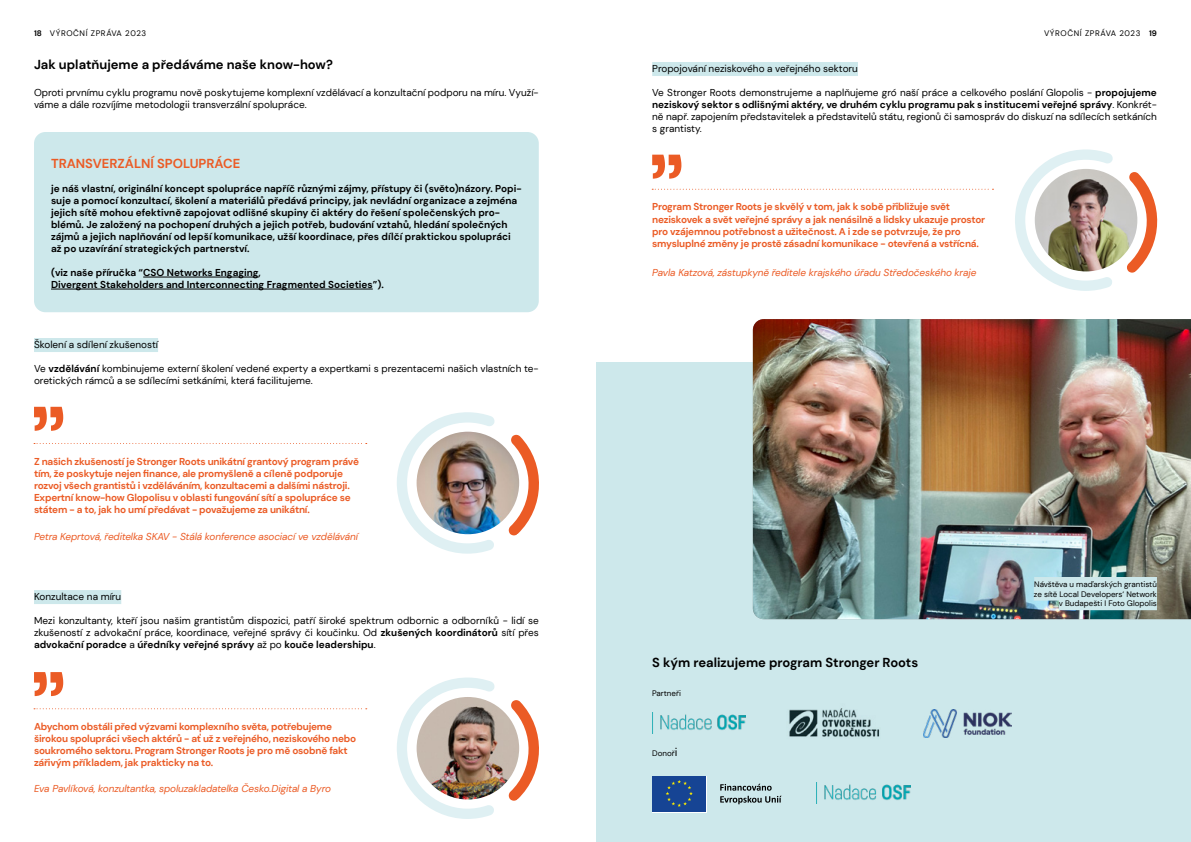
<style>
.page{position:relative;width:1191px;height:842px;background:#fff}
.page>*{position:absolute;margin:0;border:0;box-sizing:border-box;transform-origin:0 0}
.t1{font:700 13px "DM Sans";color:#000}
.t2{font:700 13px "DM Sans";color:#eb5b25}
.t3{font:10px/12px "DM Sans";color:#000;text-align:justify}
.t4{font:700 10px/12px "DM Sans";letter-spacing:-.02em;color:#eb5b25}
.t5{font:700 10px/12px "DM Sans";color:#000}
.t6{font:italic 10px "DM Sans";letter-spacing:-.01em;color:#eb5b25}
.t7{font:8px/9.6px "DM Sans";color:#000;text-align:right}
.t8{font:8px "DM Sans";letter-spacing:.075em;color:#000}
.s1{font-weight:700}
.s2{font-size:11.3px}
</style>
<div class="page">
<div style="left:596px;top:363px;width:595px;height:479px;background:#cde8eb"></div>
<div style="left:652px;top:62px;width:206px;height:14px;background:#cde8eb"></div>
<svg style="left:652px;top:189px;width:341px;height:1px"></svg>
<svg style="left:652px;top:155px;width:29px;height:24px"></svg>
<svg style="left:1015px;top:149px;width:143px;height:142px"></svg>
<div style="left:34px;top:338px;width:124px;height:14px;background:#cde8eb"></div>
<div style="left:34px;top:590px;width:87px;height:14px;background:#cde8eb"></div>
<svg style="left:34px;top:443px;width:333px;height:1px"></svg>
<svg style="left:34px;top:708px;width:333px;height:1px"></svg>
<svg style="left:34px;top:407px;width:29px;height:24px"></svg>
<svg style="left:34px;top:672px;width:29px;height:24px"></svg>
<img style="left:397px;top:412px;width:142px;height:142px">
<img style="left:397px;top:677px;width:142px;height:142px">
<div style="left:34px;top:132px;width:505px;height:180px;background:#cde8eb;border-radius:11px"></div>
<hr style="left:143px;top:277px;width:115px;height:1px;background:#000">
<hr style="left:51px;top:289px;width:322px;height:1px;background:#000">
<img style="left:652px;top:713px;width:94px;height:20px">
<img style="left:816px;top:782px;width:94px;height:21px">
<img style="left:789px;top:708px;width:91px;height:29px">
<img style="left:923px;top:710px;width:88px;height:28px">
<svg style="left:652px;top:776px;width:55px;height:36px"></svg>
<div style="left:652px;top:775px;width:54px;height:36px;background:#164494"></div>
<svg style="left:666px;top:780px;width:27px;height:27px"></svg>
<svg style="left:720px;top:784px;width:61px;height:20px"></svg>
<img style="left:753px;top:319px;width:438px;height:300px">
<div style="left:1034px;top:577px;width:123px;height:14px;background:#cde8eb"></div>
<div style="left:1033px;top:587px;width:124px;height:14px;background:#cde8eb"></div>
<div style="left:1058px;top:596px;width:99px;height:14px;background:#cde8eb"></div>
<p class="t8" style="left:34px;top:29px;width:114px"><span class="s1">18</span> VÝROČNÍ ZPRÁVA 2023</p>
<p class="t8" style="left:1044px;top:29px;width:114px">VÝROČNÍ ZPRÁVA 2023 <span class="s1">19</span></p>
<p class="t3" style="left:652px;top:62px;width:207px">Propojování neziskového a veřejného sektoru</p>
<p class="t3" style="left:652px;top:86px;width:506px">Ve Stronger Roots demonstrujeme a naplňujeme gró naší práce a celkového poslání Glopolis - <span class="s1">propojujeme neziskový sektor s odlišnými aktéry, ve druhém cyklu programu pak s institucemi veřejné správy</span>. Konkrét&shy;ně např. zapojením představitelek a představitelů státu, regionů či samospráv do diskuzí na sdílecích setkáních s grantisty.</p>
<h1 class="t1" style="left:34px;top:57px;width:300px">Jak uplatňujeme a předáváme naše know-how?</h1>
<p class="t3" style="left:34px;top:86px;width:506px">Oproti prvnímu cyklu programu nově poskytujeme komplexní vzdělávací a konzultační podporu na míru. Využí&shy;váme a dále rozvíjíme metodologii transverzální spolupráce.</p>
<h1 class="t2" style="left:51px;top:155px;width:191px">TRANSVERZÁLNÍ SPOLUPRÁCE</h1>
<p class="t5" style="left:51px;top:182px;width:472px">je náš vlastní, originální koncept spolupráce napříč různými zájmy, přístupy či (světo)názory. Popi&shy;suje a pomocí konzultací, školení a materiálů předává principy, jak nevládní organizace a zejména jejich sítě mohou efektivně zapojovat odlišné skupiny či aktéry do řešení společenských pro&shy;blémů. Je založený na pochopení druhých a jejich potřeb, budování vztahů, hledání společných zájmů a jejich naplňování od lepší komunikace, užší koordinace, přes dílčí praktickou spolupráci až po uzavírání strategických partnerství.</p>
<p class="t5" style="left:51px;top:266px;width:334px">(viz naše příručka “CSO Networks Engaging,<br>Divergent Stakeholders and Interconnecting Fragmented Societies”).</p>
<p class="t3" style="left:34px;top:338px;width:126px">Školení a sdílení zkušeností</p>
<p class="t3" style="left:34px;top:362px;width:506px">Ve <span class="s1">vzdělávání</span> kombinujeme externí školení vedené experty a expertkami s prezentacemi našich vlastních te&shy;oretických rámců a se sdílecími setkáními, která facilitujeme.</p>
<p class="t4" style="left:34px;top:455px;width:326px">Z našich zkušeností je Stronger Roots unikátní grantový program právě tím, že poskytuje nejen finance, ale promyšleně a cíleně podporuje rozvoj všech grantistů i vzděláváním, konzultacemi a dalšími nástroji.<br>Expertní know-how Glopolisu v oblasti fungování sítí a spolupráce se státem - a to, jak ho umí předávat - považujeme za unikátní.</p>
<p class="t6" style="left:34px;top:530px;width:325px">Petra Keprtová, ředitelka SKAV - Stálá konference asociací ve vzdělávání</p>
<p class="t3" style="left:34px;top:590px;width:89px">Konzultace na míru</p>
<p class="t3" style="left:34px;top:614px;width:506px">Mezi konzultanty, kteří jsou našim grantistům dispozici, patří široké spektrum odbornic a odborníků - lidí se zkušeností z advokační práce, koordinace, veřejné správy či koučinku. Od <span class="s1">zkušených koordinátorů</span> sítí přes <span class="s1">advokační poradce</span> a <span class="s1">úředníky veřejné správy</span> až po <span class="s1">kouče leadershipu</span>.</p>
<p class="t4" style="left:34px;top:720px;width:324px">Abychom obstáli před výzvami komplexního světa, potřebujeme širokou spolupráci všech aktérů - ať už z veřejného, neziskového nebo soukromého sektoru. Program Stronger Roots je pro mě osobně fakt zářivým příkladem, jak prakticky na to.</p>
<p class="t6" style="left:34px;top:782px;width:298px">Eva Pavlíková, konzultantka, spoluzakladatelka Česko.Digital a Byro</p>
<p class="t4" style="left:652px;top:201px;width:334px">Program Stronger Roots je skvělý v tom, jak k sobě přibližuje svět neziskovek a svět veřejné správy a jak nenásilně a lidsky ukazuje prostor pro vzájemnou potřebnost a užitečnost. A i zde se potvrzuje, že pro smysluplné změny je prostě zásadní komunikace - otevřená a vstřícná.</p>
<p class="t6" style="left:652px;top:266px;width:326px">Pavla Katzová, zástupkyně ředitele krajského úřadu Středočeského kraje</p>
<h1 class="t1" style="left:652px;top:654px;width:267px">S kým realizujeme program Stronger Roots</h1>
<p class="t7" style="left:652px;top:688px;width:30px">Partneři</p>
<p class="t7" style="left:652px;top:748px;width:27px">Donoř<span class="s2">i</span></p>
<p class="t7" style="left:1033px;top:579px;width:125px">Návštěva u maďarských grantistů ze sítě Local Developers‘ Network v Budapešti I Foto Glopolis</p>
</div>
